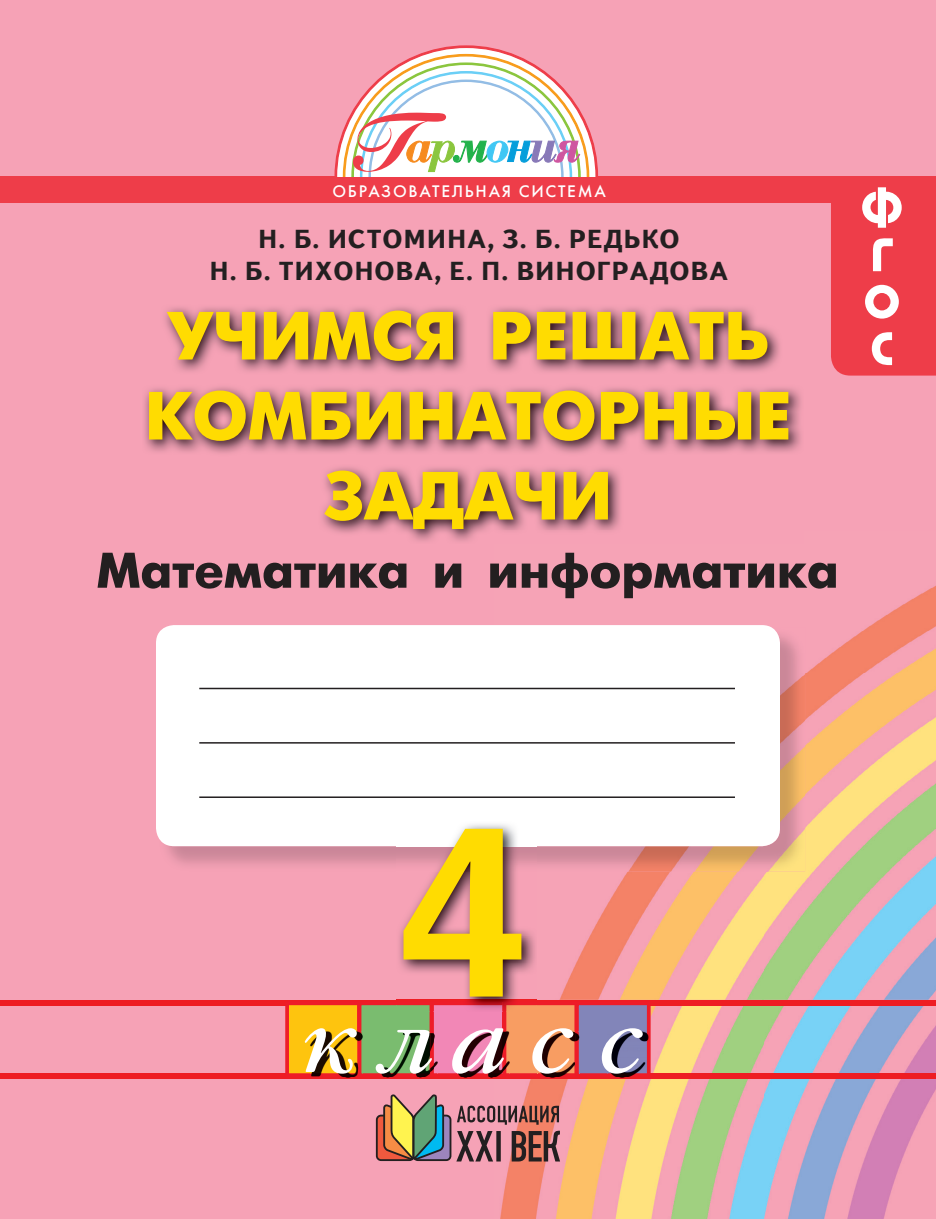
<style>
.page{position:relative;width:936px;height:1219px;background:#fff}
.page>*{position:absolute;margin:0;border:0;box-sizing:border-box;transform-origin:0 0}
.t1{font:700 236.2px "Helvetica";color:#ffdc01}
.t2{font:700 68px/80px "Futuris C";color:#ffdc01;text-align:center}
.t3{font:700 50px "Futuris C";color:#231f20}
.t4{font:700 26px/32px "Text Book C San Pin";letter-spacing:.03em;color:#231f20;text-align:center}
.t5{font:17.4px "Futura Medium C";letter-spacing:.1em;color:#fff}
</style>
<div class="page">
<div style="left:0;top:0;width:935px;height:1219px;background:#f6a2b6"></div>
<img style="left:766px;top:586px;width:169px;height:87px">
<img style="left:763px;top:673px;width:172px;height:546px">
<img style="left:496px;top:872px;width:267px;height:347px">
<div style="left:0;top:1000px;width:935px;height:5px;background:#ee1d23"></div>
<div style="left:0;top:1073px;width:935px;height:6px;background:#ee1d23"></div>
<div style="left:0;top:177px;width:935px;height:26px;background:#ee3d49"></div>
<svg style="left:334px;top:45px;width:264px;height:132px"></svg>
<img style="left:144px;top:306px;width:657px;height:235px">
<img style="left:493px;top:530px;width:308px;height:11px">
<svg style="left:831px;top:187px;width:104px;height:189px;background:#f0545f"></svg>
<svg style="left:456px;top:1131px;width:44px;height:30px"></svg>
<svg style="left:511px;top:1131px;width:49px;height:30px"></svg>
<svg style="left:457px;top:1106px;width:102px;height:19px"></svg>
<div style="left:377px;top:1115px;width:37px;height:45px;background:#f0593e;border-radius:4px"></div>
<div style="left:376px;top:1115px;width:39px;height:46px;border:2px solid #231f20;border-radius:4px"></div>
<div style="left:413px;top:1115px;width:37px;height:45px;background:#9c85bd;border-radius:4px"></div>
<div style="left:412px;top:1115px;width:39px;height:46px;border:2px solid #231f20;border-radius:4px"></div>
<svg style="left:382px;top:1095px;width:63px;height:64px"></svg>
<img style="left:159px;top:839px;width:237px;height:26px">
<img style="left:536px;top:628px;width:269px;height:244px">
<div style="left:156px;top:625px;width:624px;height:221px;background:#fff;border-radius:18px"></div>
<hr style="left:199px;top:688px;width:536px;height:1px;background:#231f20">
<hr style="left:199px;top:742px;width:536px;height:2px;background:#231f20">
<hr style="left:199px;top:796px;width:536px;height:2px;background:#231f20">
<svg style="left:285px;top:1005px;width:365px;height:72px;background:#be9376"></svg>
<img style="left:396px;top:824px;width:140px;height:177px">
<img style="left:396px;top:1005px;width:34px;height:7px">
<img style="left:430px;top:1001px;width:72px;height:11px">
<img style="left:502px;top:1001px;width:34px;height:11px">
<p class="t5" style="left:332px;top:185px;width:275px">ОБРАЗОВАТЕЛЬНАЯ СИСТЕМА</p>
<p class="t4" style="left:209px;top:226px;width:520px">Н. Б. ИСТОМИНА, З. Б. РЕДЬКО<br>Н. Б. ТИХОНОВА, Е. П. ВИНОГРАДОВА</p>
<h2 class="t2" style="left:145px;top:301px;width:648px">УЧИМСЯ РЕШАТЬ<br>КОМБИНАТОРНЫЕ<br>ЗАДАЧИ</h2>
<h3 class="t3" style="left:97px;top:550px;width:743px">Математика и информатика</h3>
<h1 class="t1" style="left:397px;top:827px;width:133px">4</h1>
</div>
